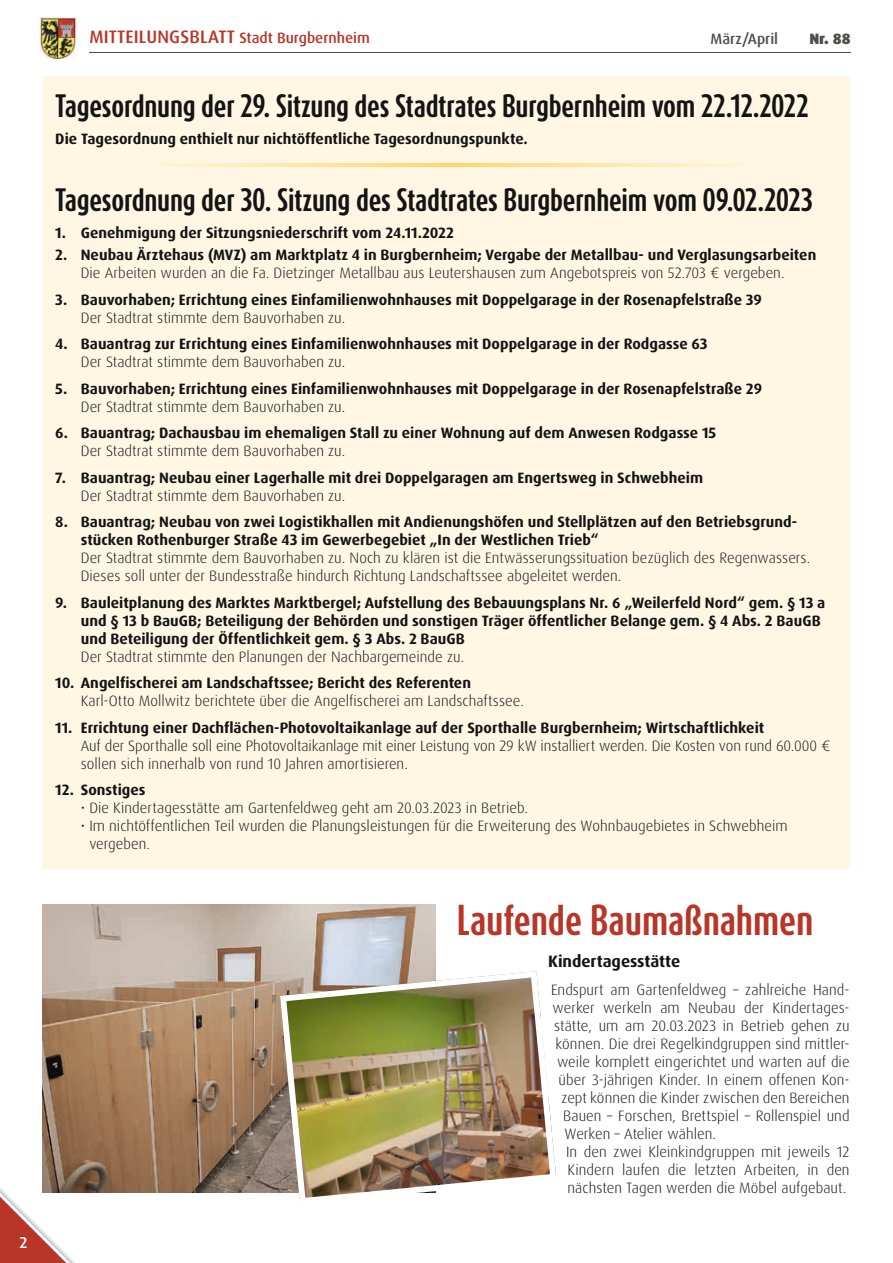
<style>
.page{position:relative;width:893px;height:1263px;background:#fff}
.page>*{position:absolute;margin:0;border:0;box-sizing:border-box;transform-origin:0 0}
.t1{font:700 36px "Dax Compact Pro";letter-spacing:-.005em;color:#b73627}
.t2{font:700 27px "Dax Compact Pro";letter-spacing:-.01em;color:#131413}
.t3{font:700 16.5px "Dax Pro";color:#131413}
.t4{font:500 15.75px "Dax Pro";color:#fff}
.t5{font:300 15px/18px "Dax Pro";letter-spacing:.005em;color:#131413}
.t6{font:700 15px/18px "Dax Pro";color:#131413}
.t7{font:500 15px "Dax Pro";color:#b73627}
.t8{font:500 15px "Dax Pro";color:#4d4d4c}
.t9{font:900 15px "Dax Pro";color:#4d4d4c}
.s1{font-size:18px}
</style>
<div class="page">
<img style="left:40px;top:18px;width:37px;height:41px">
<hr style="left:89px;top:52px;width:761px;height:1px;background:#4d4d4c">
<svg style="left:0;top:1175px;width:75px;height:88px"></svg>
<div style="left:43px;top:77px;width:807px;height:792px;background:#fff7e4"></div>
<svg style="left:163px;top:164px;width:573px;height:3px;background:#ffe5a4"></svg>
<img style="left:43px;top:905px;width:393px;height:288px">
<img style="left:280px;top:971px;width:276px;height:230px">
<p class="t4" style="left:19px;top:1232px;width:9px">2</p>
<p class="t7" style="left:89px;top:28px;width:282px"><span class="s1">MITTEILUNGSBLATT</span> Stadt Burgbernheim</p>
<p class="t8" style="left:710px;top:29px;width:69px">März/April</p>
<p class="t9" style="left:809px;top:29px;width:43px">Nr. 88</p>
<h2 class="t2" style="left:55px;top:88px;width:755px">Tagesordnung der 29. Sitzung des Stadtrates Burgbernheim vom 22.12.2022</h2>
<p class="t6" style="left:55px;top:130px;width:474px">Die Tagesordnung enthielt nur nichtöffentliche Tagesordnungspunkte.</p>
<h2 class="t2" style="left:55px;top:182px;width:759px">Tagesordnung der 30. Sitzung des Stadtrates Burgbernheim vom 09.02.2023</h2>
<p class="t6" style="left:55px;top:224px;width:400px">1. Genehmigung der Sitzungsniederschrift vom 24.11.2022</p>
<p class="t6" style="left:55px;top:246px;width:763px">2. Neubau Ärztehaus (MVZ) am Marktplatz 4 in Burgbernheim; Vergabe der Metallbau- und Verglasungsarbeiten</p>
<p class="t5" style="left:81px;top:264px;width:705px">Die Arbeiten wurden an die Fa. Dietzinger Metallbau aus Leutershausen zum Angebotspreis von 52.703 € vergeben.</p>
<p class="t6" style="left:55px;top:291px;width:708px">3. Bauvorhaben; Errichtung eines Einfamilienwohnhauses mit Doppelgarage in der Rosenapfelstraße 39</p>
<p class="t5" style="left:81px;top:308px;width:266px">Der Stadtrat stimmte dem Bauvorhaben zu.</p>
<p class="t6" style="left:55px;top:335px;width:654px">4. Bauantrag zur Errichtung eines Einfamilienwohnhauses mit Doppelgarage in der Rodgasse 63</p>
<p class="t5" style="left:81px;top:353px;width:266px">Der Stadtrat stimmte dem Bauvorhaben zu.</p>
<p class="t6" style="left:55px;top:380px;width:708px">5. Bauvorhaben; Errichtung eines Einfamilienwohnhauses mit Doppelgarage in der Rosenapfelstraße 29</p>
<p class="t5" style="left:81px;top:397px;width:266px">Der Stadtrat stimmte dem Bauvorhaben zu.</p>
<p class="t6" style="left:55px;top:424px;width:663px">6. Bauantrag; Dachausbau im ehemaligen Stall zu einer Wohnung auf dem Anwesen Rodgasse 15</p>
<p class="t5" style="left:81px;top:442px;width:266px">Der Stadtrat stimmte dem Bauvorhaben zu.</p>
<p class="t6" style="left:55px;top:469px;width:649px">7. Bauantrag; Neubau einer Lagerhalle mit drei Doppelgaragen am Engertsweg in Schwebheim</p>
<p class="t5" style="left:81px;top:486px;width:266px">Der Stadtrat stimmte dem Bauvorhaben zu.</p>
<p class="t6" style="left:81px;top:513px;width:718px;text-indent:-26px">8. Bauantrag; Neubau von zwei Logistikhallen mit Andienungshöfen und Stellplätzen auf den Betriebsgrund&shy;stücken Rothenburger Straße 43 im Gewerbegebiet „In der Westlichen Trieb“</p>
<p class="t5" style="left:81px;top:549px;width:731px">Der Stadtrat stimmte dem Bauvorhaben zu. Noch zu klären ist die Entwässerungssituation bezüglich des Regenwassers.<br>Dieses soll unter der Bundesstraße hindurch Richtung Landschaftssee abgeleitet werden.</p>
<p class="t6" style="left:81px;top:594px;width:746px;text-indent:-26px">9. Bauleitplanung des Marktes Marktbergel; Aufstellung des Bebauungsplans Nr. 6 „Weilerfeld Nord“ gem. § 13 a und § 13 b BauGB; Beteiligung der Behörden und sonstigen Träger öffentlicher Belange gem. § 4 Abs. 2 BauGB und Beteiligung der Öffentlichkeit gem. § 3 Abs. 2 BauGB</p>
<p class="t5" style="left:81px;top:647px;width:385px">Der Stadtrat stimmte den Planungen der Nachbargemeinde zu.</p>
<p class="t6" style="left:55px;top:674px;width:417px">10. Angelfischerei am Landschaftssee; Bericht des Referenten</p>
<p class="t5" style="left:81px;top:692px;width:445px">Karl-Otto Mollwitz berichtete über die Angelfischerei am Landschaftssee.</p>
<p class="t6" style="left:55px;top:719px;width:710px">11. Errichtung einer Dachflächen-Photovoltaikanlage auf der Sporthalle Burgbernheim; Wirtschaftlichkeit</p>
<p class="t5" style="left:81px;top:736px;width:751px">Auf der Sporthalle soll eine Photovoltaikanlage mit einer Leistung von 29 kW installiert werden. Die Kosten von rund 60.000 € sollen sich innerhalb von rund 10 Jahren amortisieren.</p>
<p class="t6" style="left:55px;top:781px;width:92px">12. Sonstiges</p>
<p class="t5" style="left:81px;top:799px;width:449px">• Die Kindertagesstätte am Gartenfeldweg geht am 20.03.2023 in Betrieb.</p>
<p class="t5" style="left:89px;top:817px;width:700px;text-indent:-9px">• Im nichtöffentlichen Teil wurden die Planungsleistungen für die Erweiterung des Wohnbaugebietes in Schwebheim vergeben.</p>
<h1 class="t1" style="left:457px;top:896px;width:358px">Laufende Baumaßnahmen</h1>
<p class="t3" style="left:548px;top:951px;width:134px">Kindertagesstätte</p>
<p class="t5" style="left:551px;top:980px;width:300px">Endspurt am Gartenfeldweg – zahlreiche Hand-</p>
<p class="t5" style="left:553px;top:998px;width:299px">werker werkeln am Neubau der Kindertages-</p>
<p class="t5" style="left:554px;top:1016px;width:297px">stätte, um am 20.03.2023 in Betrieb gehen zu</p>
<p class="t5" style="left:556px;top:1034px;width:295px">können. Die drei Regelkindgruppen sind mittler-</p>
<p class="t5" style="left:557px;top:1052px;width:294px">weile komplett eingerichtet und warten auf die</p>
<p class="t5" style="left:559px;top:1070px;width:293px">über 3-jährigen Kinder. In einem offenen Kon-</p>
<p class="t5" style="left:562px;top:1088px;width:290px">zept können die Kinder zwischen den Bereichen</p>
<p class="t5" style="left:563px;top:1106px;width:288px">Bauen – Forschen, Brettspiel – Rollenspiel und</p>
<p class="t5" style="left:565px;top:1124px;width:153px">Werken – Atelier wählen.</p>
<p class="t5" style="left:566px;top:1142px;width:285px">In den zwei Kleinkindgruppen mit jeweils 12</p>
<p class="t5" style="left:568px;top:1160px;width:284px">Kindern laufen die letzten Arbeiten, in den</p>
<p class="t5" style="left:568px;top:1178px;width:280px">nächsten Tagen werden die Möbel aufgebaut.</p>
</div>
